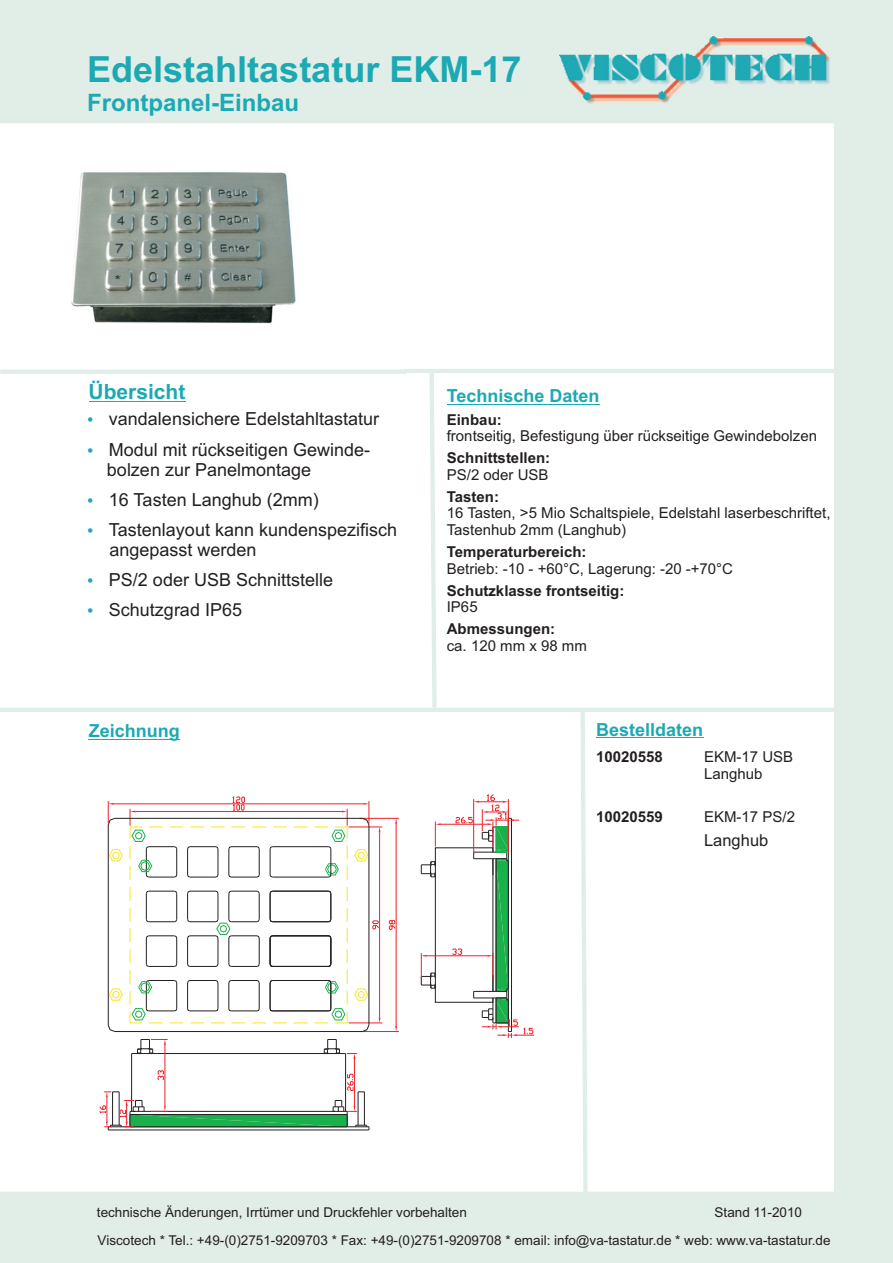
<style>
.page{position:relative;width:893px;height:1263px;background:#fff}
.page>*{position:absolute;margin:0;border:0;box-sizing:border-box;transform-origin:0 0}
.t1{font:700 36px "Arial";color:#1ca9b3}
.t2{font:700 24px "Arial";color:#1ca9b3}
.t3{font:700 21px "Arial";color:#1ca9b3}
.t4{font:18px/30.2px "Arial";color:#231f20}
.t5{font:700 18px "Arial";color:#1ca9b3}
.t6{font:16.5px "Arial";color:#231f20}
.t7{font:15px/16.8px "Arial";color:#231f20}
.t8{font:700 15px "Arial";color:#231f20}
.t9{font:13.5px "Arial";color:#231f20}
</style>
<div class="page">
<div style="left:834px;top:123px;width:59px;height:1069px;background:#e1ede7"></div>
<div style="left:0;top:1192px;width:893px;height:71px;background:#e1ede7"></div>
<div style="left:0;top:0;width:893px;height:123px;background:#e1ede7"></div>
<img style="left:560px;top:37px;width:270px;height:67px">
<hr style="left:0;top:708px;width:855px;height:4px;background:#e1ede7">
<hr style="left:447px;top:404px;width:152px;height:1px;background:#1ca9b3">
<hr style="left:596px;top:737px;width:107px;height:1px;background:#1ca9b3">
<svg style="left:429px;top:373px;width:8px;height:335px"></svg>
<hr style="left:404px;top:369px;width:447px;height:4px;background:#e1ede7">
<hr style="left:0;top:370px;width:406px;height:4px;background:#e1ede7">
<hr style="left:89px;top:738px;width:91px;height:1px;background:#1ca9b3">
<hr style="left:89px;top:401px;width:96px;height:1px;background:#1ca9b3">
<svg style="left:578px;top:712px;width:12px;height:488px"></svg>
<img style="left:71px;top:172px;width:225px;height:152px">
<svg style="left:294px;top:827px;width:13px;height:1px"></svg>
<svg style="left:347px;top:887px;width:1px;height:14px"></svg>
<svg style="left:347px;top:908px;width:1px;height:13px"></svg>
<svg style="left:294px;top:1023px;width:13px;height:1px"></svg>
<hr style="left:135px;top:811px;width:207px;height:1px;background:#ee2028">
<svg style="left:354px;top:849px;width:14px;height:12px"></svg>
<svg style="left:354px;top:988px;width:14px;height:13px"></svg>
<hr style="left:349px;top:827px;width:33px;height:1px;background:#ee2028">
<hr style="left:349px;top:1023px;width:33px;height:1px;background:#ee2028">
<hr style="left:379px;top:832px;width:1px;height:185px;background:#ee2028">
<svg style="left:372px;top:920px;width:7px;height:9px"></svg>
<hr style="left:359px;top:1031px;width:40px;height:1px;background:#ee2028">
<hr style="left:359px;top:818px;width:40px;height:1px;background:#ee2028">
<hr style="left:396px;top:824px;width:1px;height:202px;background:#ee2028">
<svg style="left:395px;top:818px;width:2px;height:6px"></svg>
<svg style="left:389px;top:920px;width:6px;height:10px"></svg>
<hr style="left:369px;top:825px;width:1px;height:200px;background:#231f20">
<svg style="left:362px;top:1025px;width:7px;height:7px"></svg>
<hr style="left:115px;top:1031px;width:247px;height:1px;background:#231f20">
<svg style="left:108px;top:1025px;width:7px;height:7px"></svg>
<hr style="left:108px;top:825px;width:1px;height:200px;background:#231f20">
<hr style="left:115px;top:818px;width:247px;height:1px;background:#231f20">
<svg style="left:109px;top:849px;width:14px;height:12px"></svg>
<svg style="left:109px;top:988px;width:14px;height:13px"></svg>
<hr style="left:114px;top:803px;width:249px;height:1px;background:#ee2028">
<svg style="left:362px;top:801px;width:8px;height:24px"></svg>
<svg style="left:108px;top:801px;width:7px;height:24px"></svg>
<hr style="left:272px;top:1011px;width:57px;height:1px;background:#231f20">
<hr style="left:272px;top:980px;width:57px;height:1px;background:#231f20">
<svg style="left:314px;top:928px;width:34px;height:96px"></svg>
<hr style="left:272px;top:966px;width:57px;height:1px;background:#231f20">
<hr style="left:272px;top:935px;width:57px;height:1px;background:#231f20">
<svg style="left:329px;top:891px;width:3px;height:31px"></svg>
<hr style="left:272px;top:921px;width:57px;height:1px;background:#231f20">
<svg style="left:130px;top:887px;width:157px;height:137px"></svg>
<hr style="left:272px;top:891px;width:57px;height:1px;background:#231f20">
<svg style="left:314px;top:809px;width:34px;height:71px"></svg>
<hr style="left:272px;top:877px;width:57px;height:1px;background:#231f20">
<svg style="left:130px;top:796px;width:157px;height:84px"></svg>
<hr style="left:272px;top:846px;width:57px;height:1px;background:#231f20">
<hr style="left:108px;top:1130px;width:261px;height:1px;background:#231f20">
<hr style="left:131px;top:1053px;width:1px;height:58px;background:#231f20">
<hr style="left:132px;top:1053px;width:214px;height:1px;background:#231f20">
<hr style="left:345px;top:1053px;width:1px;height:58px;background:#231f20">
<svg style="left:324px;top:1039px;width:16px;height:14px"></svg>
<hr style="left:354px;top:1059px;width:1px;height:47px;background:#ee2028">
<svg style="left:347px;top:1053px;width:10px;height:6px"></svg>
<hr style="left:165px;top:1045px;width:1px;height:61px;background:#ee2028">
<svg style="left:137px;top:1039px;width:31px;height:15px"></svg>
<svg style="left:99px;top:1070px;width:271px;height:60px"></svg>
<svg style="left:421px;top:794px;width:113px;height:244px"></svg>
<h1 class="t1" style="left:87px;top:56px;width:436px">Edelstahltastatur EKM-17</h1>
<h2 class="t2" style="left:87px;top:94px;width:214px">Frontpanel-Einbau</h2>
<h3 class="t3" style="left:89px;top:384px;width:98px">Übersicht</h3>
<p class="t4" style="left:109px;top:406px;width:272px">vandalensichere Edelstahltastatur<br>Modul mit rückseitigen Gewinde-</p>
<p class="t4" style="left:107px;top:456px;width:292px">bolzen zur Panelmontage<br>16 Tasten Langhub (2mm)<br>Tastenlayout kann kundenspezifisch</p>
<p class="t4" style="left:109px;top:536px;width:226px">angepasst werden<br>PS/2 oder USB Schnittstelle<br>Schutzgrad IP65</p>
<p class="t5" style="left:89px;top:724px;width:93px">Zeichnung</p>
<p class="t5" style="left:447px;top:389px;width:154px">Technische Daten</p>
<p class="t8" style="left:447px;top:414px;width:57px">Einbau:</p>
<p class="t7" style="left:447px;top:429px;width:372px">frontseitig, Befestigung über rückseitige Gewindebolzen</p>
<p class="t8" style="left:447px;top:452px;width:105px">Schnittstellen:</p>
<p class="t7" style="left:447px;top:468px;width:103px">PS/2 oder USB</p>
<p class="t8" style="left:447px;top:491px;width:54px">Tasten:</p>
<p class="t7" style="left:447px;top:506px;width:385px">16 Tasten, &gt;5 Mio Schaltspiele, Edelstahl laserbeschriftet,<br>Tastenhub 2mm (Langhub)</p>
<p class="t8" style="left:447px;top:546px;width:141px">Temperaturbereich:</p>
<p class="t7" style="left:447px;top:561px;width:288px">Betrieb: -10 - +60°C, Lagerung: -20 -+70°C</p>
<p class="t8" style="left:447px;top:585px;width:179px">Schutzklasse frontseitig:</p>
<p class="t7" style="left:447px;top:600px;width:32px">IP65</p>
<p class="t8" style="left:447px;top:623px;width:110px">Abmessungen:</p>
<p class="t7" style="left:447px;top:639px;width:142px">ca. 120 mm x 98 mm</p>
<p class="t5" style="left:596px;top:723px;width:109px">Bestelldaten</p>
<p class="t8" style="left:596px;top:751px;width:68px">10020558</p>
<p class="t7" style="left:704px;top:750px;width:91px">EKM-17 USB<br>Langhub</p>
<p class="t8" style="left:596px;top:811px;width:68px">10020559</p>
<p class="t7" style="left:704px;top:810px;width:92px">EKM-17 PS/2</p>
<p class="t6" style="left:704px;top:834px;width:66px">Langhub</p>
<p class="t9" style="left:97px;top:1207px;width:371px">technische Änderungen, Irrtümer und Druckfehler vorbehalten</p>
<p class="t9" style="left:715px;top:1207px;width:89px">Stand 11-2010</p>
<p class="t9" style="left:98px;top:1235px;width:734px">Viscotech * Tel.: +49-(0)2751-9209703 * Fax: +49-(0)2751-9209708 * email: info@va-tastatur.de * web: www.va-tastatur.de</p>
</div>
